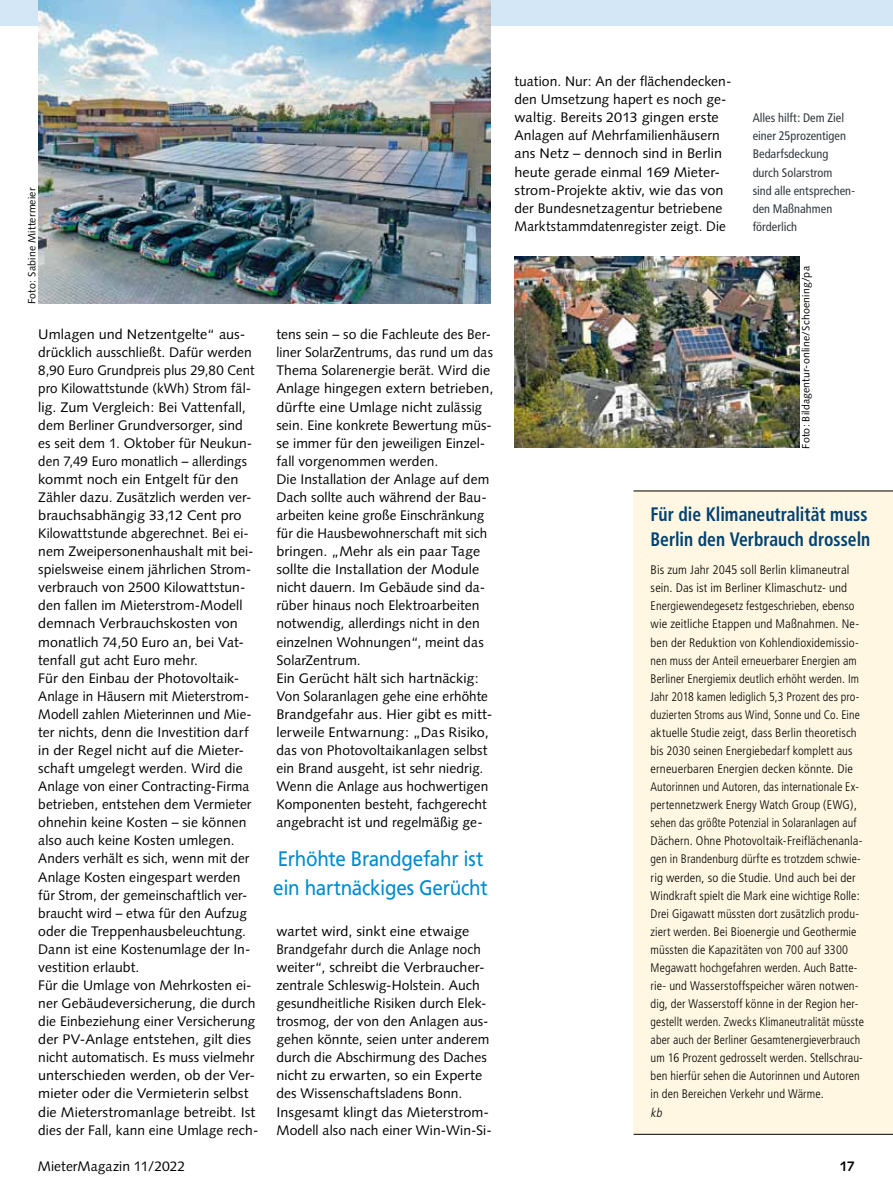
<style>
.page{position:relative;width:893px;height:1191px;background:#fff}
.page>*{position:absolute;margin:0;border:0;box-sizing:border-box;transform-origin:0 0}
.t1{font:21px/28.5px "Frutiger";letter-spacing:-.02em;color:#008bd0;scale:.9 1}
.t2{font:700 condensed 19.5px/25.5px "Frutiger";color:#004171;scale:.9 1}
.t3{font:13.8px/18px "Syntax";letter-spacing:.005em;color:#000;scale:1.04 1}
.t4{font:13.8px/18px "Syntax";letter-spacing:.005em;color:#000}
.t5{font:700 13.8px "Syntax";color:#000}
.t6{font:300 condensed 12.3px/18px "Frutiger";letter-spacing:.01em;color:#000;scale:1.04 1}
.t7{font:condensed 12.3px/18px "Frutiger";color:#31393f}
.t8{font:italic 300 condensed 12.3px "Frutiger";color:#000}
.t9{font:10.5px "Syntax";letter-spacing:.02em;color:#000}
</style>
<div class="page">
<div style="left:0;top:0;width:893px;height:26px;background:#d4e7f6"></div>
<img style="left:38px;top:0;width:452px;height:303px">
<img style="left:514px;top:256px;width:285px;height:192px">
<div style="left:634px;top:490px;width:259px;height:644px;background:#fff7e2"></div>
<hr style="left:634px;top:490px;width:259px;height:1px;background:#000">
<hr style="left:634px;top:1134px;width:259px;height:1px;background:#000">
<p class="t9" style="left:26px;top:304px;width:118px;rotate:-90deg">Foto: Sabine Mittermeier</p>
<p class="t3" style="left:38px;top:325px;width:213px">Umlagen und Netzentgelte“ aus&shy;drücklich ausschließt. Dafür werden 8,90 Euro Grundpreis plus 29,80 Cent pro Kilowattstunde (kWh) Strom fäl&shy;lig. Zum Vergleich: Bei Vattenfall, dem Berliner Grundversorger, sind es seit dem 1. Oktober für Neukun&shy;den 7,49 Euro monatlich – allerdings kommt noch ein Entgelt für den Zähler dazu. Zusätzlich werden ver&shy;brauchsabhängig 33,12 Cent pro Kilowattstunde abgerechnet. Bei ei&shy;nem Zweipersonenhaushalt mit bei&shy;spielsweise einem jährlichen Strom&shy;verbrauch von 2500 Kilowattstun&shy;den fallen im Mieterstrom-Modell demnach Verbrauchskosten von monatlich 74,50 Euro an, bei Vat&shy;tenfall gut acht Euro mehr.<br>Für den Einbau der Photovoltaik-Anlage in Häusern mit Mieterstrom-Modell zahlen Mieterinnen und Mie-- ter nichts, denn die Investition darf in der Regel nicht auf die Mieter&shy;schaft umgelegt werden. Wird die Anlage von einer Contracting-Firma betrieben, entstehen dem Vermieter ohnehin keine Kosten – sie können also auch keine Kosten umlegen.<br>Anders verhält es sich, wenn mit der Anlage Kosten eingespart werden für Strom, der gemeinschaftlich ver&shy;braucht wird – etwa für den Aufzug oder die Treppenhausbeleuchtung.<br>Dann ist eine Kostenumlage der In&shy;vestition erlaubt.<br>Für die Umlage von Mehrkosten ei&shy;ner Gebäudeversicherung, die durch die Einbeziehung einer Versicherung der PV-Anlage entstehen, gilt dies nicht automatisch. Es muss vielmehr unterschieden werden, ob der Ver&shy;mieter oder die Vermieterin selbst die Mieterstromanlage betreibt. Ist dies der Fall, kann eine Umlage rech-</p>
<p class="t4" style="left:38px;top:1157px;width:149px">MieterMagazin 11/2022</p>
<p class="t4" style="left:276px;top:325px;width:218px">tens sein – so die Fachleute des Ber&shy;liner SolarZentrums, das rund um das Thema Solarenergie berät. Wird die Anlage hingegen extern betrieben, dü rfte eine Umlage nicht zulässig sein. Eine konkrete Bewertung müs&shy;se immer für den jeweiligen Einzel&shy;fall vorgenommen werden.<br>Die Installation der Anlage auf dem Dach sollte auch während der Bau&shy;arbeiten keine große Einschränkung für die Hausbewohnerschaft mit sich bringen. „Mehr als ein paar Tage sollte die Installation der Module nicht dauern. Im Gebäude sind da&shy;rüber hinaus noch Elektroarbeiten notwendig, allerdings nicht in den einzelnen Wohnungen“, meint das SolarZentrum.<br>Ein Gerücht hält sich hartnäckig:<br>Von Solaranlagen gehe eine erhöhte Brandgefahr aus. Hier gibt es mitt&shy;lerweile Entwarnung: „Das Risiko, das von Photovoltaikanlagen selbst ein Brand ausgeht, ist sehr niedrig.<br>Wenn die Anlage aus hochwertigen Komponenten besteht, fachgerecht angebracht ist und regelmäßig ge-</p>
<h1 class="t1" style="left:273px;top:844px;width:240px">Erhöhte Brandgefahr ist ein hartnäckiges Gerücht</h1>
<p class="t3" style="left:276px;top:922px;width:209px">wartet wird, sinkt eine etwaige Brandgefahr durch die Anlage noch weiter“, schreibt die Verbraucher&shy;zentrale Schleswig-Holstein. Auch gesundheitliche Risiken durch Elek&shy;trosmog, der von den Anlagen aus&shy;gehen könnte, seien unter anderem durch die Abschirmung des Daches nicht zu erwarten, so ein Experte des Wissenschaftsladens Bonn.<br>Insgesamt klingt das Mieterstrom-Modell also nach einer Win-Win-Si-</p>
<p class="t4" style="left:514px;top:72px;width:216px">tuation. Nur: An der flächendecken&shy;den Umsetzung hapert es noch ge&shy;waltig. Bereits 2013 gingen erste Anlagen auf Mehrfamilienhäusern ans Netz – dennoch sind in Berlin heute gerade einmal 169 Mieter&shy;strom-Projekte aktiv, wie das von der Bundesnetzagentur betriebene Marktstammdatenregister zeigt. Die</p>
<p class="t7" style="left:753px;top:109px;width:104px">Alles hilft: Dem Ziel einer 25prozentigen<br>Bedarfsdeckung durch Solarstrom<br>sind alle entsprechen&shy;den Maßnahmen förderlich</p>
<p class="t9" style="left:800px;top:449px;width:184px;rotate:-90deg">Foto: Bildagentur-online/Schoening/pa</p>
<h2 class="t2" style="left:651px;top:501px;width:246px">Für die Klimaneutralität muss<br>Berlin den Verbrauch drosseln</h2>
<p class="t6" style="left:651px;top:561px;width:207px">Bis zum Jahr 2045 soll Berlin klimaneutral sein. Das ist im Berliner Klimaschutz- und Energiewendegesetz festgeschrieben, ebenso wie zeitliche Etappen und Maßnahmen. Ne&shy;ben der Reduktion von Kohlendioxidemissio&shy;nen muss der Anteil erneuerbarer Energien am Berliner Energiemix deutlich erhöht werden. Im Jahr 2018 kamen lediglich 5,3 Prozent des pro&shy;duzierten Stroms aus Wind, Sonne und Co. Eine aktuelle Studie zeigt, dass Berlin theoretisch bis 2030 seinen Energiebedarf komplett aus erneuerbaren Energien decken könnte. Die Autorinnen und Autoren, das internationale Ex&shy;pertennetzwerk Energy Watch Group (EWG), sehen das größte Potenzial in Solaranlagen auf Dächern. Ohne Photovoltaik-Freiflächenanla&shy;gen in Brandenburg dürfte es trotzdem schwie&shy;rig werden, so die Studie. Und auch bei der Windkraft spielt die Mark eine wichtige Rolle:<br>Drei Gigawatt müssten dort zusätzlich produ&shy;ziert werden. Bei Bioenergie und Geothermie müssten die Kapazitäten von 700 auf 3300<br>Megawatt hochgefahren werden. Auch Batte&shy;rie- und Wasserstoffspeicher wären notwen&shy;dig, der Wasserstoff könne in der Region her&shy;gestellt werden. Zwecks Klimaneutralität müsste aber auch der Berliner Gesamtenergieverbrauch um 16 Prozent gedrosselt werden. Stellschrau&shy;ben hierfür sehen die Autorinnen und Autoren in den Bereichen Verkehr und Wärme.</p>
<p class="t8" style="left:651px;top:1105px;width:15px">kb</p>
<p class="t5" style="left:840px;top:1158px;width:16px">17</p>
</div>
